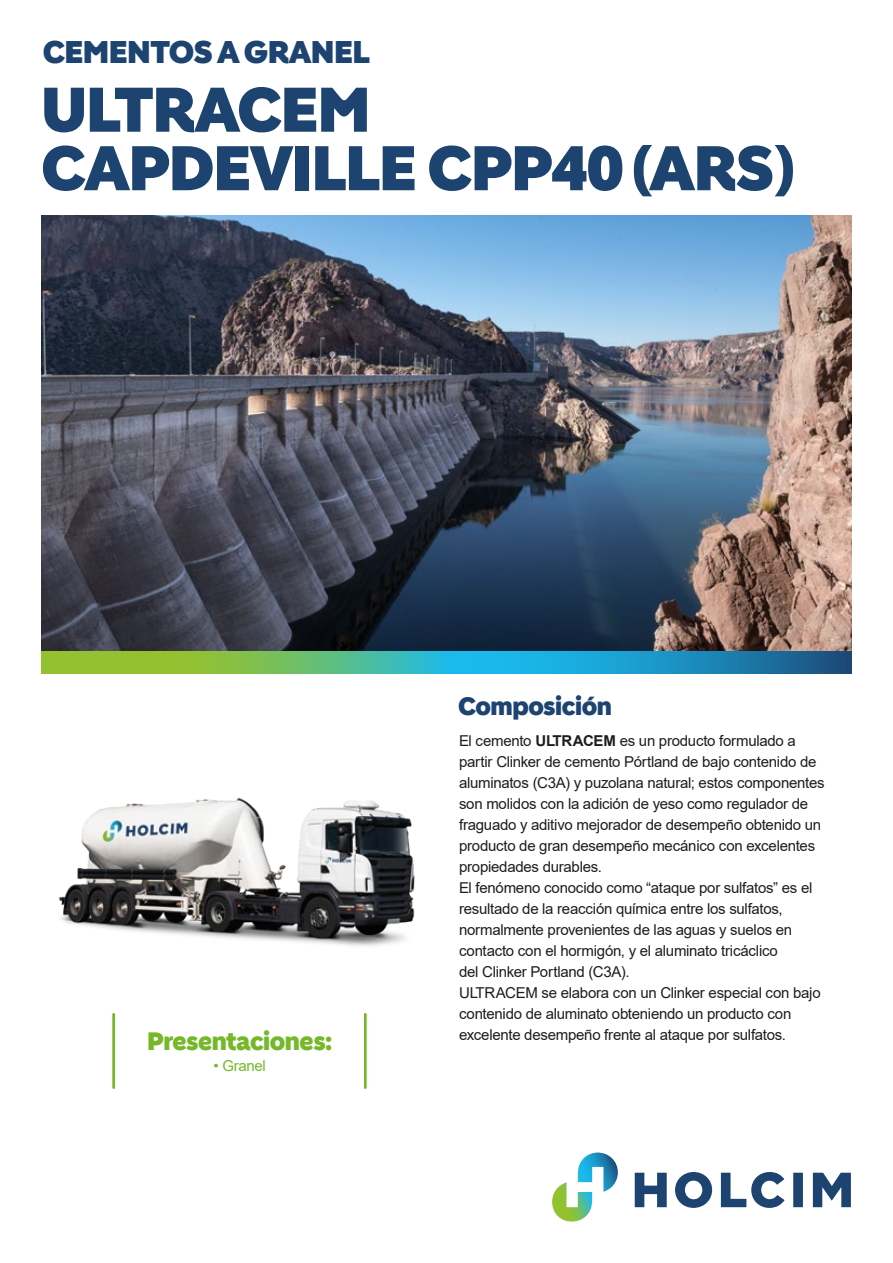
<style>
.page{position:relative;width:893px;height:1263px;background:#fff}
.page>*{position:absolute;margin:0;border:0;box-sizing:border-box;transform-origin:0 0}
.t1{font:900 61.2px/58.5px "Holcim Headline";letter-spacing:-.02em;color:#1d4370}
.t2{font:900 30.6px "Holcim Headline";letter-spacing:-.02em;color:#1d4370}
.t3{font:900 24.45px "Holcim Headline";letter-spacing:-.02em;color:#76b82a}
.t4{font:900 24.45px "Holcim Headline";letter-spacing:-.02em;color:#1d4370}
.t5{font:15px/21px "Arial";letter-spacing:-.015em;color:#1d1e1c}
.t6{font:15px "Arial";letter-spacing:-.02em;color:#76b82a}
.s1{font-weight:700}
</style>
<div class="page">
<svg style="left:635px;top:1172px;width:216px;height:36px"></svg>
<svg style="left:552px;top:1152px;width:66px;height:69px"></svg>
<svg style="left:41px;top:650px;width:810px;height:24px;background:#46a38e"></svg>
<img style="left:41px;top:216px;width:810px;height:434px">
<hr style="left:112px;top:1014px;width:3px;height:73px;background:#76b82a">
<hr style="left:364px;top:1014px;width:3px;height:73px;background:#76b82a">
<img style="left:58px;top:797px;width:357px;height:149px">
<h2 class="t2" style="left:43px;top:34px;width:329px">CEMENTOS A GRANEL</h2>
<h1 class="t1" style="left:41px;top:82px;width:755px">ULTRACEM<br>CAPDEVILLE CPP40 (ARS)</h1>
<h3 class="t3" style="left:147px;top:1027px;width:187px">Presentaciones:</h3>
<p class="t6" style="left:214px;top:1055px;width:54px">• Granel</p>
<h3 class="t4" style="left:458px;top:692px;width:155px">Composición</h3>
<p class="t5" style="left:459px;top:730px;width:367px">El cemento <span class="s1">ULTRACEM</span> es un producto formulado a partir Clinker de cemento Pórtland de bajo contenido de aluminatos (C3A) y puzolana natural; estos componentes son molidos con la adición de yeso como regulador de fraguado y aditivo mejorador de desempeño obtenido un producto de gran desempeño mecánico con excelentes propiedades durables.<br>El fenómeno conocido como “ataque por sulfatos” es el resultado de la reacción química entre los sulfatos, normalmente provenientes de las aguas y suelos en contacto con el hormigón, y el aluminato tricáclico<br>del Clinker Portland (C3A).<br>ULTRACEM se elabora con un Clinker especial con bajo contenido de aluminato obteniendo un producto con excelente desempeño frente al ataque por sulfatos.</p>
</div>
